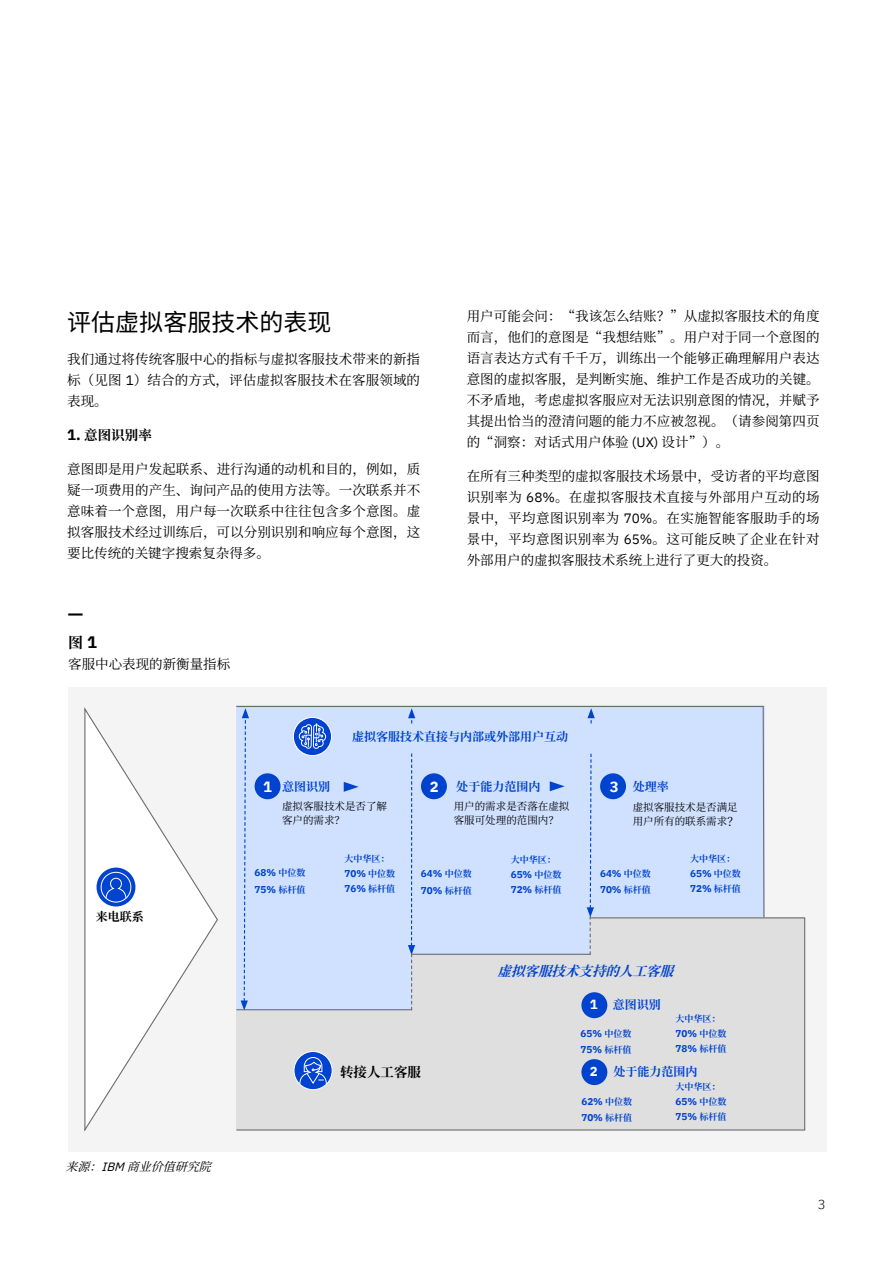
<style>
.page{position:relative;width:893px;height:1262px;background:#fff}
.page>*{position:absolute;margin:0;border:0;box-sizing:border-box;transform-origin:0 0}
.Paragraph_Style1{font:24px "Noto Sans CJ Ksc";color:#000}
.Paragraph_Style1-2{font:700 15px "Noto Serif CJ Ksc";color:#000}
.Paragraph_Style1-3{font:700 14.85px "IBM Plex Sans";color:#fff}
.Paragraph_Style1-4{font:13.5px/21px "Noto Serif CJ Ksc";letter-spacing:.005em;color:#000;text-align:justify}
.Paragraph_Style1-5{font:700 13.5px "Noto Serif CJ Ksc";color:#000}
.Paragraph_Style1-6{font:italic 700 13.5px "Noto Serif CJ Ksc";color:#0043ce}
.Paragraph_Style29{font:13.5px "Noto Serif CJ Ksc";color:#000}
.Paragraph_Style1-7{font:700 13.2px "IBM Plex Sans";color:#fff}
.t1{font:300 13.2px "IBM Plex Sans";color:#000}
.Paragraph_Style1-8{font:700 12px "Noto Serif CJ Ksc";color:#0043ce}
.Paragraph_Style1-9{font:italic 12px "Noto Serif CJ Ksc";color:#000}
.Paragraph_Style29-2{font:700 12px "Noto Serif CJ Ksc";color:#000}
.Paragraph_Style17{font:700 12px "Noto Serif CJ Ksc";color:#0043ce}
.Paragraph_Style1-10{font:10.5px/13.5px "Noto Serif CJ Ksc";color:#000}
.Paragraph_Style1-11{font:700 9.9px "IBM Plex Sans";color:#0043ce}
.Paragraph_Style26{font:700 9.9px "IBM Plex Sans";color:#0043ce}
.Paragraph_Style1-12{font:700 9px "Noto Serif CJ Ksc";color:#0043ce}
.s1{font-family:"IBM Plex Sans"}
.s2{font-family:"IBM Plex Sans";font-size:14.85px}
.s3{font-family:"IBM Plex Sans";font-size:16.5px}
.s4{font-size:12px}
.s5{font-family:"Noto Serif CJ Ksc";font-size:9px}
</style>
<div class="page">
<svg style="left:68px;top:613px;width:15px;height:2px"></svg>
<div style="left:68px;top:686px;width:758px;height:465px;background:#f4f4f4"></div>
<svg style="left:84px;top:707px;width:134px;height:424px"></svg>
<svg style="left:96px;top:867px;width:39px;height:39px"></svg>
<svg style="left:236px;top:917px;width:569px;height:214px;background:#d7dbe3"></svg>
<div style="left:254px;top:868px;width:140px;height:60px;background:#d0e1ff"></div>
<svg style="left:292px;top:686px;width:40px;height:1px"></svg>
<div style="left:236px;top:705px;width:529px;height:213px;background:#d0e1ff"></div>
<svg style="left:344px;top:782px;width:14px;height:9px"></svg>
<svg style="left:549px;top:781px;width:15px;height:10px"></svg>
<svg style="left:408px;top:708px;width:7px;height:302px;background:#bacef4"></svg>
<svg style="left:586px;top:708px;width:8px;height:246px;background:#bcd0f6"></svg>
<p class="Paragraph_Style1" style="left:67px;top:308px;width:265px">评估虚拟客服技术的表现</p>
<p class="Paragraph_Style1-4" style="left:67px;top:349px;width:354px">我们通过将传统客服中心的指标与虚拟客服技术带来的新指标（见图 <span class="s1">1</span>）结合的方式，评估虚拟客服技术在客服领域的表现。</p>
<p class="Paragraph_Style1-5" style="left:67px;top:427px;width:86px"><span class="s2">1.</span> 意图识别率</p>
<p class="Paragraph_Style1-4" style="left:67px;top:458px;width:354px">意图即是用户发起联系、进行沟通的动机和目的，例如，质疑一项费用的产生、询问产品的使用方法等。一次联系并不意味着一个意图，用户每一次联系中往往包含多个意图。虚拟客服技术经过训练后，可以分别识别和响应每个意图，这要比传统的关键字搜索复杂得多。</p>
<p class="Paragraph_Style1-2" style="left:68px;top:633px;width:30px">图 <span class="s3">1</span></p>
<p class="Paragraph_Style29" style="left:68px;top:656px;width:164px">客服中心表现的新衡量指标</p>
<p class="Paragraph_Style1-4" style="left:466px;top:306px;width:354px">用户可能会问：“我该怎么结账？”从虚拟客服技术的角度而言，他们的意图是“我想结账”。用户对于同一个意图的语言表达方式有千千万，训练出一个能够正确理解用户表达意图的虚拟客服，是判断实施、维护工作是否成功的关键。不矛盾地，考虑虚拟客服应对无法识别意图的情况，并赋予其提出恰当的澄清问题的能力不应被忽视。（请参阅第四页的“洞察：对话式用户体验 <span class="s1">(UX)</span> 设计”）。</p>
<p class="Paragraph_Style1-4" style="left:466px;top:466px;width:354px">在所有三种类型的虚拟客服技术场景中，受访者的平均意图识别率为 <span class="s1">68%</span>。在虚拟客服技术直接与外部用户互动的场景中，平均意图识别率为 <span class="s1">70%</span>。在实施智能客服助手的场景中，平均意图识别率为 <span class="s1">65%</span>。这可能反映了企业在针对外部用户的虚拟客服技术系统上进行了更大的投资。</p>
<p class="Paragraph_Style29-2" style="left:96px;top:909px;width:49px">来电联系</p>
<p class="Paragraph_Style1-9" style="left:65px;top:1159px;width:156px">来源：<span class="s1">I B M</span> 商业价值研究院</p>
<p class="Paragraph_Style1-8" style="left:352px;top:729px;width:217px">虚拟客服技术直接与内部或外部用户互动</p>
<p class="Paragraph_Style1-3" style="left:263px;top:774px;width:10px">1</p>
<p class="Paragraph_Style1-8" style="left:282px;top:780px;width:49px">意图识别</p>
<p class="Paragraph_Style1-3" style="left:429px;top:774px;width:10px">2</p>
<p class="Paragraph_Style1-8" style="left:456px;top:780px;width:85px">处于能力范围内</p>
<p class="Paragraph_Style1-10" style="left:282px;top:799px;width:107px">虚拟客服技术是否了解客户的需求？</p>
<p class="Paragraph_Style1-10" style="left:454px;top:799px;width:117px">用户的需求是否落在虚拟客服可处理的范围内？</p>
<p class="Paragraph_Style1-3" style="left:610px;top:774px;width:10px">3</p>
<p class="Paragraph_Style17" style="left:632px;top:780px;width:37px">处理率</p>
<p class="Paragraph_Style1-10" style="left:632px;top:800px;width:108px;line-height:14.2px">虚拟客服技术是否满足用户所有的联系需求<span class="s4">？</span></p>
<p class="Paragraph_Style26" style="left:254px;top:864px;width:52px">68% <span class="s5">中位数</span></p>
<p class="Paragraph_Style1-11" style="left:254px;top:881px;width:52px">75% <span class="s5">标杆值</span></p>
<p class="Paragraph_Style1-12" style="left:344px;top:853px;width:46px">大中华区：</p>
<p class="Paragraph_Style1-11" style="left:344px;top:865px;width:52px">70% <span class="s5">中位数</span></p>
<p class="Paragraph_Style1-11" style="left:344px;top:880px;width:52px">76% <span class="s5">标杆值</span></p>
<p class="Paragraph_Style26" style="left:421px;top:865px;width:52px">64% <span class="s5">中位数</span></p>
<p class="Paragraph_Style1-11" style="left:421px;top:882px;width:52px">70% <span class="s5">标杆值</span></p>
<p class="Paragraph_Style1-12" style="left:510px;top:854px;width:46px">大中华区：</p>
<p class="Paragraph_Style1-11" style="left:510px;top:866px;width:52px">65% <span class="s5">中位数</span></p>
<p class="Paragraph_Style1-11" style="left:510px;top:881px;width:52px">72% <span class="s5">标杆值</span></p>
<p class="Paragraph_Style26" style="left:600px;top:865px;width:52px">64% <span class="s5">中位数</span></p>
<p class="Paragraph_Style1-11" style="left:600px;top:881px;width:52px">70% <span class="s5">标杆值</span></p>
<p class="Paragraph_Style1-12" style="left:690px;top:853px;width:46px">大中华区：</p>
<p class="Paragraph_Style1-11" style="left:690px;top:865px;width:52px">65% <span class="s5">中位数</span></p>
<p class="Paragraph_Style1-11" style="left:690px;top:880px;width:52px">72% <span class="s5">标杆值</span></p>
<p class="Paragraph_Style1-5" style="left:340px;top:1064px;width:82px">转接人工客服</p>
<p class="Paragraph_Style1-6" style="left:497px;top:963px;width:187px">虚拟客服技术支持的人工客服</p>
<p class="Paragraph_Style1-7" style="left:590px;top:994px;width:9px">1</p>
<p class="Paragraph_Style1-8" style="left:612px;top:998px;width:49px">意图识别</p>
<p class="Paragraph_Style26" style="left:580px;top:1025px;width:52px">65% <span class="s5">中位数</span></p>
<p class="Paragraph_Style1-11" style="left:580px;top:1041px;width:52px">75% <span class="s5">标杆值</span></p>
<p class="Paragraph_Style1-7" style="left:590px;top:1061px;width:9px">2</p>
<p class="Paragraph_Style1-8" style="left:613px;top:1065px;width:85px">处于能力范围内</p>
<p class="Paragraph_Style26" style="left:581px;top:1093px;width:52px">62% <span class="s5">中位数</span></p>
<p class="Paragraph_Style1-11" style="left:581px;top:1109px;width:52px">70% <span class="s5">标杆值</span></p>
<p class="Paragraph_Style1-12" style="left:675px;top:1014px;width:46px">大中华区：</p>
<p class="Paragraph_Style1-11" style="left:675px;top:1026px;width:52px">70% <span class="s5">中位数</span></p>
<p class="Paragraph_Style1-11" style="left:675px;top:1041px;width:52px">78% <span class="s5">标杆值</span></p>
<p class="Paragraph_Style1-12" style="left:675px;top:1081px;width:46px">大中华区：</p>
<p class="Paragraph_Style1-11" style="left:675px;top:1093px;width:52px">65% <span class="s5">中位数</span></p>
<p class="Paragraph_Style1-11" style="left:675px;top:1108px;width:52px">75% <span class="s5">标杆值</span></p>
<p class="t1" style="left:817px;top:1194px;width:9px">3</p>
</div>
